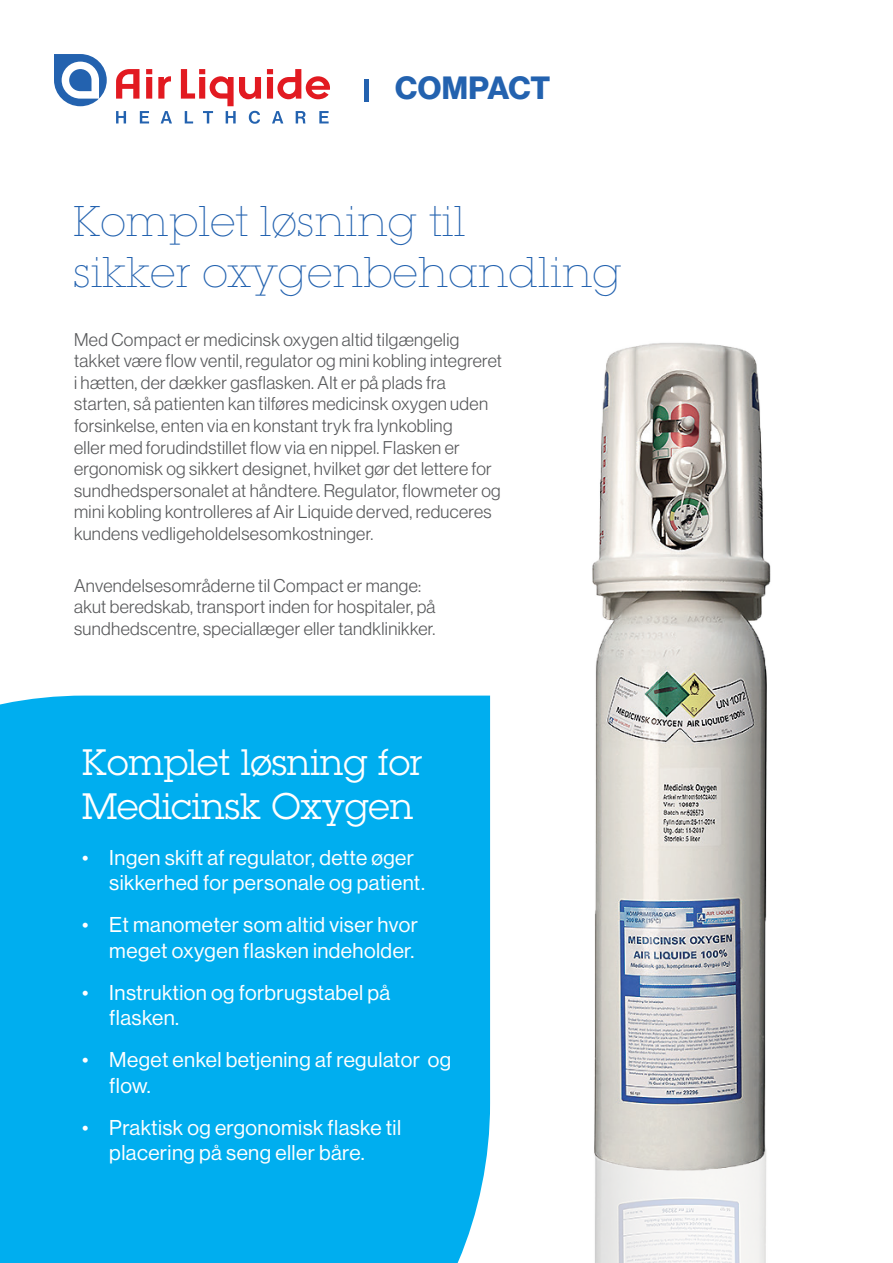
<style>
.page{position:relative;width:893px;height:1263px;background:#fff}
.page>*{position:absolute;margin:0;border:0;box-sizing:border-box;transform-origin:0 0}
.t1{font:200 42px/50.4px "Lubalin Graph Std";letter-spacing:.01em;color:#2362af}
.t2{font:36px/43.2px "Lubalin Graph Std";color:#fff}
.t3{font:31.5px "N Haas Grotesk DS Std 75 Bd";letter-spacing:.005em;color:#2362af}
.t4{font:21px/25.2px "N Haas Grotesk DS Std 55 Rg";letter-spacing:.02em;color:#fff}
.t5{font:18px/21.6px "N Haas Grotesk DS Std 45 Lt";letter-spacing:.02em;color:#57585a}
</style>
<div class="page">
<div style="left:0;top:695px;width:490px;height:568px;background:#00aeef"></div>
<hr style="left:364px;top:79px;width:4px;height:23px;background:#2362af">
<svg style="left:54px;top:54px;width:53px;height:52px"></svg>
<svg style="left:116px;top:111px;width:10px;height:12px"></svg>
<svg style="left:140px;top:111px;width:9px;height:12px"></svg>
<svg style="left:161px;top:111px;width:11px;height:12px"></svg>
<svg style="left:272px;top:111px;width:11px;height:12px"></svg>
<svg style="left:296px;top:111px;width:10px;height:12px"></svg>
<svg style="left:319px;top:111px;width:10px;height:12px"></svg>
<svg style="left:158px;top:76px;width:13px;height:23px"></svg>
<svg style="left:146px;top:69px;width:6px;height:30px"></svg>
<svg style="left:116px;top:69px;width:23px;height:30px"></svg>
<svg style="left:181px;top:69px;width:80px;height:55px"></svg>
<svg style="left:267px;top:69px;width:63px;height:30px"></svg>
<img style="left:595px;top:1238px;width:171px;height:25px">
<img style="left:592px;top:343px;width:179px;height:895px">
<h3 class="t3" style="left:395px;top:70px;width:157px">COMPACT</h3>
<h1 class="t1" style="left:73px;top:197px;width:550px">Komplet løsning til<br>sikker oxygenbehandling</h1>
<p class="t5" style="left:74px;top:328px;width:429px">Med Compact er medicinsk oxygen altid tilgængelig takket være flow ventil, regulator og mini kobling integreret i hætten, der dækker gasflasken. Alt er på plads fra starten, så patienten kan tilføres medicinsk oxygen uden forsinkelse, enten via en konstant tryk fra lynkobling<br>eller med forudindstillet flow via en nippel. Flasken er ergonomisk og sikkert designet, hvilket gør det lettere for sundhedspersonalet at håndtere. Regulator, flowmeter og mini kobling kontrolleres af Air Liquide derved, reduceres kundens vedligeholdelsesomkostninger.</p>
<p class="t5" style="left:74px;top:574px;width:363px">Anvendelsesområderne til Compact er mange: akut beredskab, transport inden for hospitaler, på sundhedscentre, speciallæger eller tandklinikker.</p>
<h2 class="t2" style="left:82px;top:741px;width:342px">Komplet løsning for<br>Medicinsk Oxygen</h2>
<p class="t4" style="left:109px;top:845px;width:317px;text-indent:-27px">• Ingen skift af regulator, dette øger sikkerhed for personale og patient.</p>
<p class="t4" style="left:82px;top:913px;width:337px;text-align:right">• Et manometer som altid viser hvor meget oxygen flasken indeholder.</p>
<p class="t4" style="left:109px;top:980px;width:282px;text-indent:-27px">• Instruktion og forbrugstabel på flasken.</p>
<p class="t4" style="left:109px;top:1047px;width:343px;text-indent:-27px">• Meget enkel betjening af regulator og flow.</p>
<p class="t4" style="left:82px;top:1115px;width:320px;text-align:center">• Praktisk og ergonomisk flaske til placering på seng eller båre.</p>
</div>
